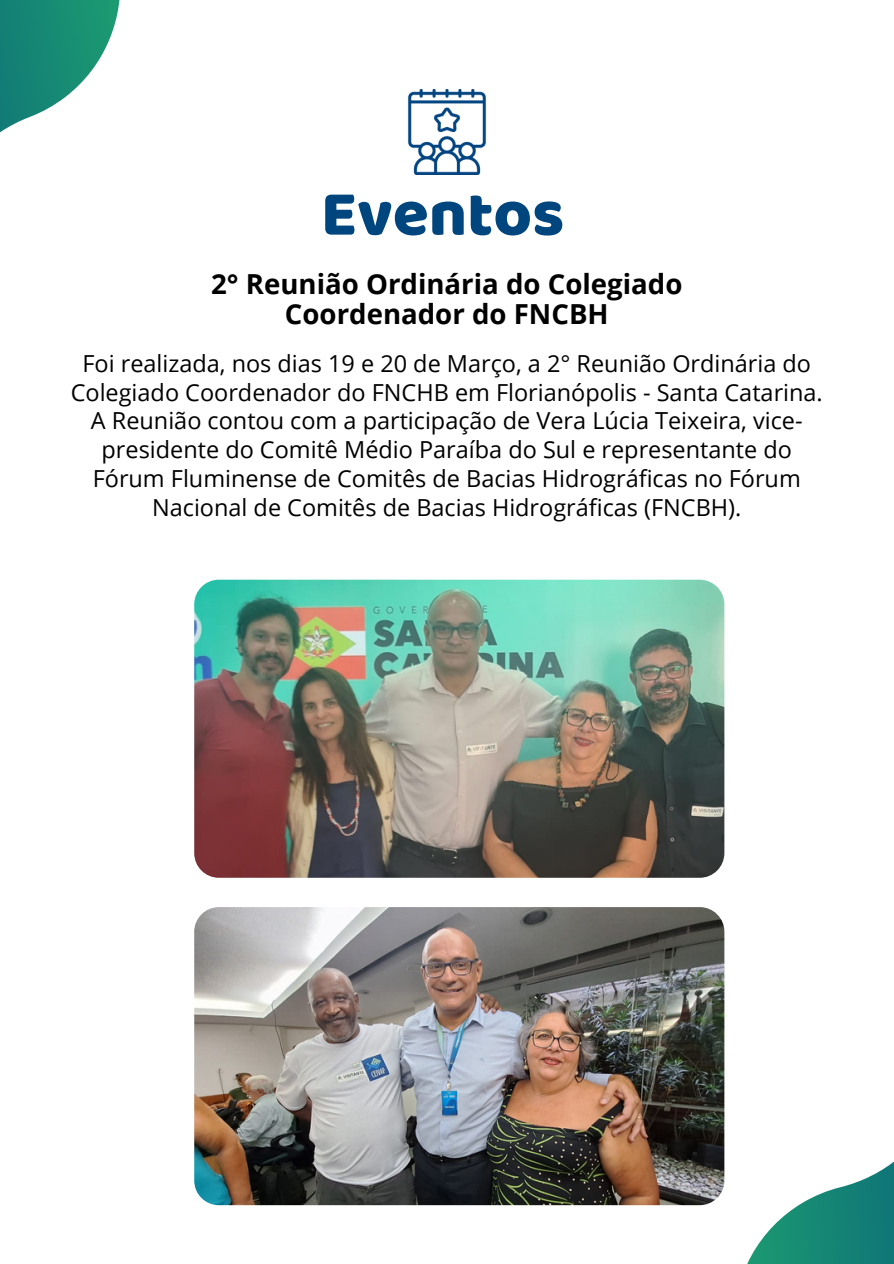
<style>
.page{position:relative;width:894px;height:1264px;background:#fff}
.page>*{position:absolute;margin:0;border:0;box-sizing:border-box;transform-origin:0 0}
.t1{font:65.7px "Baloo";color:#00467e}
.t2{font:700 27.6px/30.3px "Open Sans";color:#000;text-align:center}
.t3{font:23.4px/28.8px "Open Sans";color:#000;text-align:center}
</style>
<div class="page">
<svg style="left:0;top:0;width:120px;height:133px"></svg>
<svg style="left:671px;top:1036px;width:222px;height:227px"></svg>
<img style="left:407px;top:89px;width:80px;height:86px">
<img style="left:194px;top:907px;width:530px;height:298px;border-radius:25px">
<img style="left:194px;top:579px;width:530px;height:298px;border-radius:25px">
<p class="t1" style="left:321px;top:173px;width:245px">Eventos</p>
<p class="t2" style="left:211px;top:268px;width:472px">2° Reunião Ordinária do Colegiado<br>Coordenador do FNCBH</p>
<p class="t3" style="left:71px;top:348px;width:753px">Foi realizada, nos dias 19 e 20 de Março, a 2° Reunião Ordinária do Colegiado Coordenador do FNCHB em Florianópolis - Santa Catarina.<br>A Reunião contou com a participação de Vera Lúcia Teixeira, vice&shy;presidente do Comitê Médio Paraíba do Sul e representante do Fórum Fluminense de Comitês de Bacias Hidrográficas no Fórum Nacional de Comitês de Bacias Hidrográficas (FNCBH).</p>
</div>
